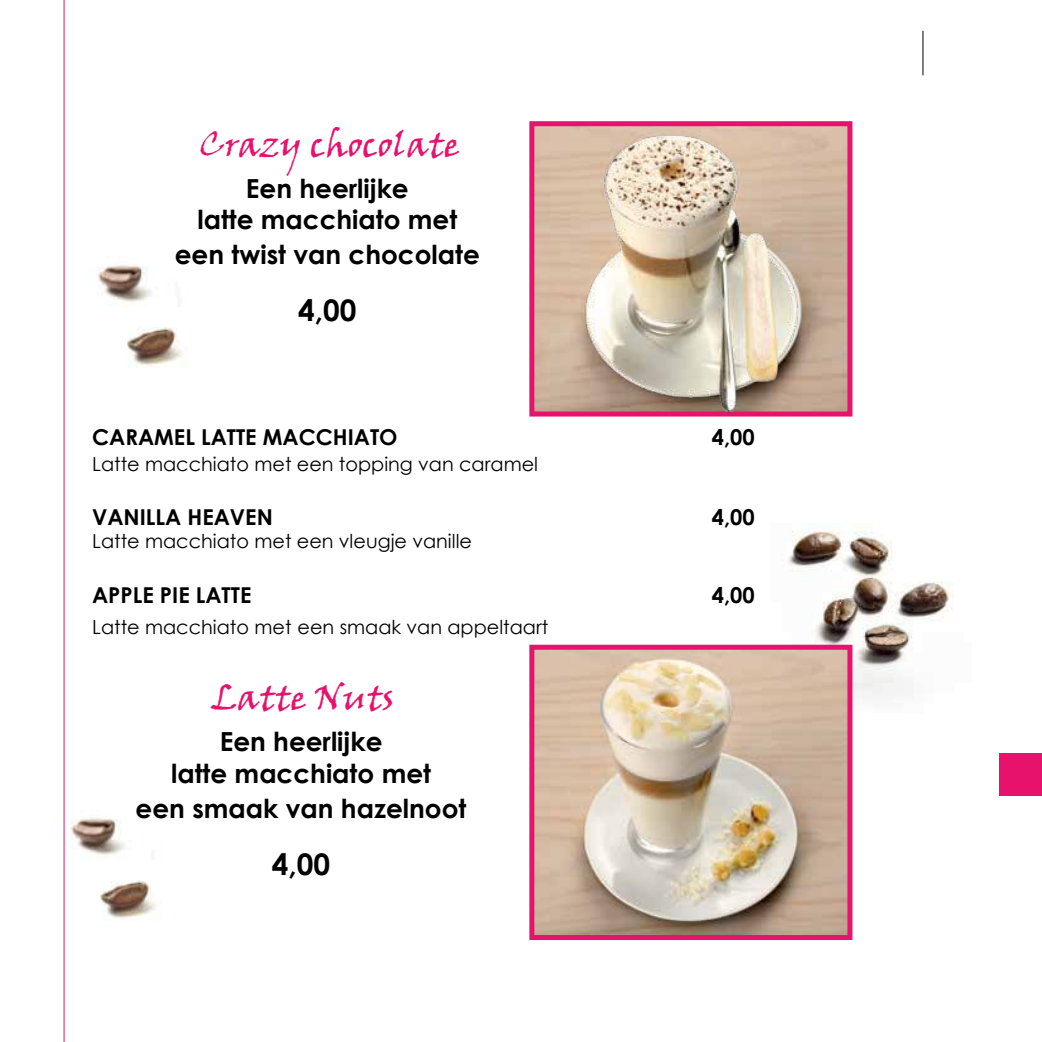
<style>
.page{position:relative;width:1042px;height:1042px;background:#fff}
.page>*{position:absolute;margin:0;border:0;box-sizing:border-box;transform-origin:0 0}
.t1{font:35px "Viner Hand ITC";color:#e6126b}
.t2{font:700 29.75px "Century Gothic";color:#000}
.t3{font:700 26.25px/31.5px "Century Gothic";color:#000;text-align:center}
.t4{font:700 21.88px "Century Gothic";color:#010000}
.t5{font:19.25px "Century Gothic";color:#010000}
</style>
<div class="page">
<hr style="left:922px;top:31px;width:1px;height:44px;background:#010000">
<div style="left:1000px;top:754px;width:42px;height:42px;background:#e6126b"></div>
<img style="left:64px;top:761px;width:92px;height:179px">
<img style="left:733px;top:526px;width:220px;height:219px">
<img style="left:535px;top:651px;width:311px;height:283px">
<div style="left:529px;top:645px;width:323px;height:295px;border:5px solid #e6126b"></div>
<div style="left:142px;top:820px;width:18px;height:31px;background:#fff;border-radius:50%"></div>
<div style="left:151px;top:869px;width:18px;height:31px;background:#fff;border-radius:50%"></div>
<svg style="left:63px;top:0;width:1px;height:1042px"></svg>
<img style="left:97px;top:265px;width:86px;height:102px">
<div style="left:177px;top:316px;width:18px;height:30px;background:#fff;border-radius:50%"></div>
<div style="left:529px;top:121px;width:323px;height:295px;border:5px solid #e6126b"></div>
<img style="left:545px;top:121px;width:304px;height:296px">
<h1 class="t1" style="left:199px;top:122px;width:262px">Crazy chocolate</h1>
<h3 class="t3" style="left:197px;top:171px;width:261px">Een heerlijke<br>latte macchiato met</h3>
<h3 class="t3" style="left:175px;top:238px;width:307px">een twist van chocolate</h3>
<h2 class="t2" style="left:298px;top:287px;width:60px">4,00</h2>
<p class="t4" style="left:92px;top:420px;width:307px">CARAMEL LATTE MACCHIATO</p>
<p class="t4" style="left:712px;top:420px;width:44px">4,00</p>
<p class="t5" style="left:92px;top:450px;width:447px">Latte macchiato met een topping van caramel</p>
<p class="t4" style="left:92px;top:500px;width:182px">VANILLA HEAVEN</p>
<p class="t4" style="left:712px;top:500px;width:44px">4,00</p>
<p class="t5" style="left:92px;top:528px;width:381px">Latte macchiato met een vleugje vanille</p>
<p class="t4" style="left:92px;top:578px;width:161px">APPLE PIE LATTE</p>
<p class="t4" style="left:712px;top:578px;width:44px">4,00</p>
<p class="t5" style="left:92px;top:614px;width:458px">Latte macchiato met een smaak van appeltaart</p>
<h1 class="t1" style="left:212px;top:676px;width:183px">Latte Nuts</h1>
<h3 class="t3" style="left:171px;top:725px;width:261px">Een heerlijke<br>latte macchiato met</h3>
<h3 class="t3" style="left:136px;top:791px;width:332px">een smaak van hazelnoot</h3>
<h2 class="t2" style="left:272px;top:841px;width:60px">4,00</h2>
</div>
